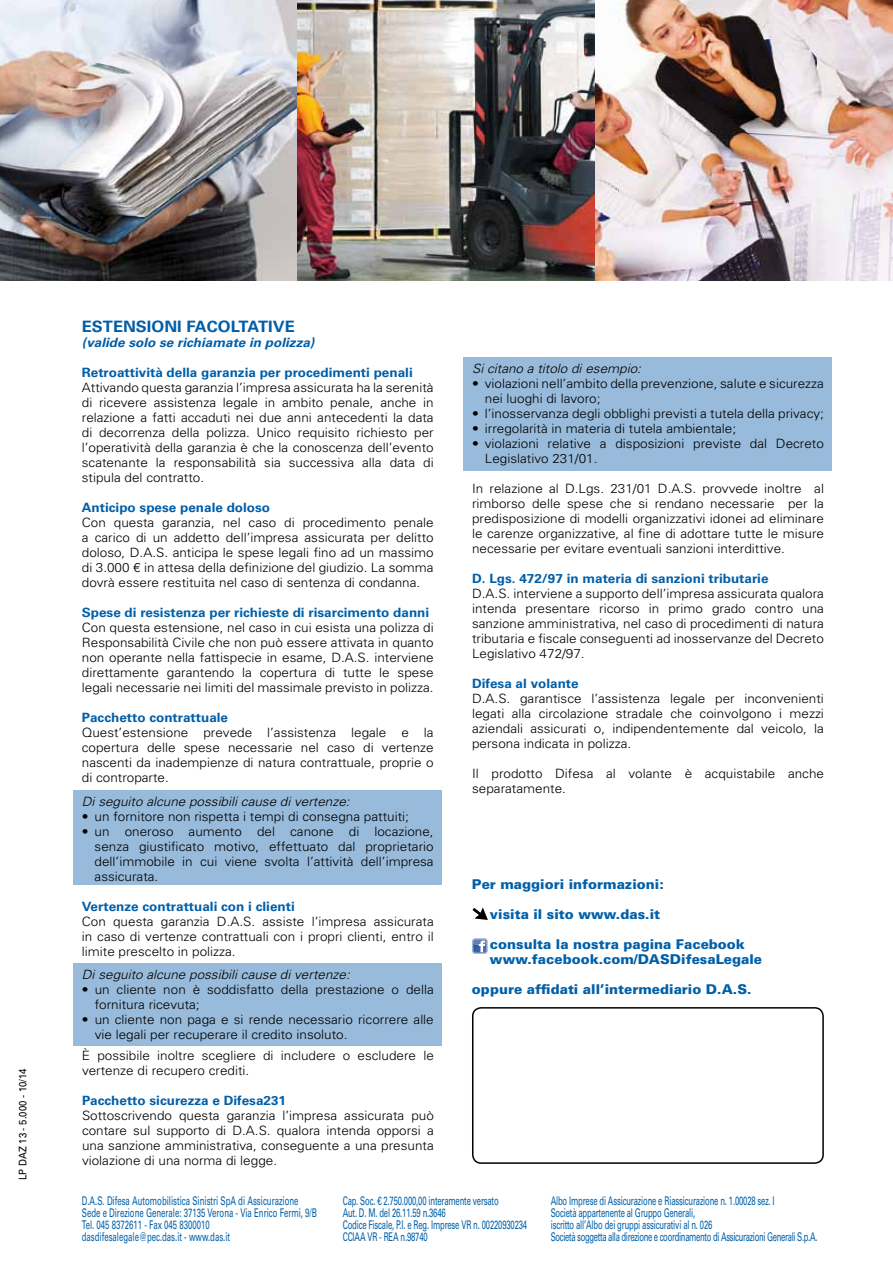
<style>
.page{position:relative;width:893px;height:1263px;background:#fff}
.page>*{position:absolute;margin:0;border:0;box-sizing:border-box;transform-origin:0 0}
.t1{font:700 15.6px "Univers";letter-spacing:-.045em;color:#005ea8;scale:1.05 1}
.t2{font:900 13.5px/15px "Univers";color:#0060a9}
.t3{font:300 12.9px/15px "Univers";color:#000;text-align:justify;scale:1.05 1}
.t4{font:700 12.9px "Univers";color:#005ea8;scale:1.05 1}
.t5{font:italic 300 12.9px "Univers";color:#000;scale:1.05 1}
.t6{font:700 12.9px "Univers";color:#0060a9;scale:1.05 1}
.t7{font:italic 700 12.9px "Univers";color:#005ea8;scale:1.05 1}
.t8{font:12px/12px "Univers";letter-spacing:-.02em;color:#0060a9;scale:.64 1}
.t9{font:12px/12px "Univers";color:#0060a9;scale:.65 1}
.t10{font:10.5px "Univers";color:#000;scale:.91 1}
</style>
<div class="page">
<div style="left:74px;top:790px;width:368px;height:95px;background:#98bbdb"></div>
<div style="left:464px;top:357px;width:368px;height:114px;background:#98bbdb"></div>
<div style="left:74px;top:963px;width:368px;height:83px;background:#98bbdb"></div>
<img style="left:0;top:0;width:298px;height:281px">
<img style="left:298px;top:0;width:297px;height:281px">
<img style="left:595px;top:0;width:298px;height:281px">
<div style="left:472px;top:1007px;width:352px;height:157px;border:2px solid #000;border-radius:9px"></div>
<svg style="left:472px;top:907px;width:16px;height:13px"></svg>
<svg style="left:472px;top:938px;width:15px;height:16px"></svg>
<p class="t10" style="left:16px;top:1180px;width:124px;rotate:-90deg">LP DAz 13 - 5.000 - 10/14</p>
<p class="t1" style="left:82px;top:317px;width:11px">ESTENSIONI</p>
<p class="t1" style="left:186px;top:317px;width:78px">FACOLtATIVE</p>
<p class="t7" style="left:82px;top:335px;width:223px">(valide solo se richiamate in polizza)</p>
<p class="t4" style="left:82px;top:365px;width:317px">Retroattività della garanzia per procedimenti penali</p>
<p class="t3" style="left:82px;top:380px;width:337px">Attivando questa garanzia l’impresa assicurata ha la serenità di ricevere assistenza legale in ambito penale, anche in relazione a fatti accaduti nei due anni antecedenti la data di decorrenza della polizza. Unico requisito richiesto per l’operatività della garanzia è che la conoscenza dell’evento scatenante la responsabilità sia successiva alla data di stipula del contratto.</p>
<p class="t4" style="left:82px;top:500px;width:181px">Anticipo spese penale doloso</p>
<p class="t3" style="left:82px;top:515px;width:337px">Con questa garanzia, nel caso di procedimento penale a carico di un addetto dell’impresa assicurata per delitto doloso, D.A.S. anticipa le spese legali fino ad un massimo di 3.000 € in attesa della definizione del giudizio. La somma dovrà essere restituita nel caso di sentenza di condanna.</p>
<p class="t6" style="left:82px;top:605px;width:332px">Spese di resistenza per richieste di risarcimento danni</p>
<p class="t3" style="left:82px;top:620px;width:337px">Con questa estensione, nel caso in cui esista una polizza di Responsabilità Civile che non può essere attivata in quanto non operante nella fattispecie in esame, D.A.S. interviene direttamente garantendo la copertura di tutte le spese legali necessarie nei limiti del massimale previsto in polizza.</p>
<p class="t4" style="left:82px;top:710px;width:141px">Pacchetto contrattuale</p>
<p class="t3" style="left:82px;top:725px;width:337px">Quest’estensione prevede l’assistenza legale e la copertura delle spese necessarie nel caso di vertenze nascenti da inadempienze di natura contrattuale, proprie o di controparte.</p>
<p class="t5" style="left:82px;top:793px;width:257px">Di seguito alcune possibili cause di vertenze:</p>
<p class="t3" style="left:82px;top:808px;width:313px">• un fornitore non rispetta i tempi di consegna pattuiti;</p>
<p class="t3" style="left:95px;top:823px;width:324px;text-indent:-13px">• un oneroso aumento del canone di locazione, senza giustificato motivo, effettuato dal proprietario dell’immobile in cui viene svolta l’attività dell’impresa assicurata.</p>
<p class="t4" style="left:82px;top:898px;width:204px">Vertenze contrattuali con i clienti</p>
<p class="t3" style="left:82px;top:914px;width:337px">Con questa garanzia D.A.S. assiste l’impresa assicurata in caso di vertenze contrattuali con i propri clienti, entro il limite prescelto in polizza.</p>
<p class="t5" style="left:82px;top:967px;width:257px">Di seguito alcune possibili cause di vertenze:</p>
<p class="t3" style="left:95px;top:982px;width:324px;text-indent:-13px">• un cliente non è soddisfatto della prestazione o della fornitura ricevuta;</p>
<p class="t3" style="left:95px;top:1012px;width:324px;text-indent:-13px">• un cliente non paga e si rende necessario ricorrere alle vie legali per recuperare il credito insoluto.</p>
<p class="t3" style="left:82px;top:1048px;width:337px">è possibile inoltre scegliere di includere o escludere le vertenze di recupero crediti.</p>
<p class="t4" style="left:82px;top:1093px;width:196px">Pacchetto sicurezza e Difesa231</p>
<p class="t3" style="left:82px;top:1108px;width:337px">Sottoscrivendo questa garanzia l’impresa assicurata può contare sul supporto di D.A.S. qualora intenda opporsi a una sanzione amministrativa, conseguente a una presunta violazione di una norma di legge.</p>
<p class="t5" style="left:472px;top:361px;width:162px">Si citano a titolo di esempio:</p>
<p class="t3" style="left:485px;top:376px;width:324px;text-indent:-13px">• violazioni nell’ambito della prevenzione, salute e sicurezza nei luoghi di lavoro;</p>
<p class="t3" style="left:472px;top:406px;width:337px">• l’inosservanza degli obblighi previsti a tutela della privacy;</p>
<p class="t3" style="left:472px;top:421px;width:253px">• irregolarità in materia di tutela ambientale;</p>
<p class="t3" style="left:485px;top:436px;width:324px;text-indent:-13px">• violazioni relative a disposizioni previste dal Decreto<br>Legislativo 231/01.</p>
<p class="t3" style="left:472px;top:481px;width:337px">In relazione al D.Lgs. 231/01 D.A.S. provvede inoltre al rimborso delle spese che si rendano necessarie per la predisposizione di modelli organizzativi idonei ad eliminare le carenze organizzative, al fine di adottare tutte le misure necessarie per evitare eventuali sanzioni interdittive.</p>
<p class="t4" style="left:472px;top:571px;width:284px">D. Lgs. 472/97 in materia di sanzioni tributarie</p>
<p class="t3" style="left:472px;top:586px;width:337px">D.A.S. interviene a supporto dell’impresa assicurata qualora intenda presentare ricorso in primo grado contro una sanzione amministrativa, nel caso di procedimenti di natura tributaria e fiscale conseguenti ad inosservanze del Decreto Legislativo 472/97.</p>
<p class="t4" style="left:472px;top:676px;width:103px">Difesa al volante</p>
<p class="t3" style="left:472px;top:691px;width:337px">D.A.S. garantisce l’assistenza legale per inconvenienti legati alla circolazione stradale che coinvolgono i mezzi aziendali assicurati o, indipendentemente dal veicolo, la persona indicata in polizza.</p>
<p class="t3" style="left:472px;top:766px;width:337px">Il prodotto Difesa al volante è acquistabile anche separatamente.</p>
<p class="t2" style="left:472px;top:876px;width:193px">Per maggiori informazioni:</p>
<p class="t2" style="left:490px;top:906px;width:172px">visita il sito www.das.it</p>
<p class="t2" style="left:490px;top:936px;width:274px">consulta la nostra pagina Facebook www.facebook.com/DASDifesaLegale</p>
<p class="t2" style="left:472px;top:981px;width:281px">oppure affidati all’intermediario D.A.S.</p>
<p class="t9" style="left:82px;top:1194px;width:363px">D.A.S. Difesa Automobilistica Sinistri SpA di Assicurazione Sede e Direzione Generale: 37135 Verona - Via Enrico Fermi, 9/B Tel. 045 8372611 - Fax 045 8300010<br>dasdifesalegale@pec.das.it - www.das.it</p>
<p class="t8" style="left:343px;top:1194px;width:290px">Cap. Soc. € 2.750.000,00 interamente versato<br>Aut. D. M. del 26.11.59 n.3646<br>Codice Fiscale, P.I. e Reg. Imprese VR n. 00220930234<br>CCIAA VR - REA n.98740</p>
<p class="t8" style="left:551px;top:1194px;width:418px">Albo Imprese di Assicurazione e Riassicurazione n. 1.00028 sez. I<br>Società appartenente al Gruppo Generali,<br>iscritto all’Albo dei gruppi assicurativi al n. 026<br>Società soggetta alla direzione e coordinamento di Assicurazioni Generali S.p.A.</p>
</div>
